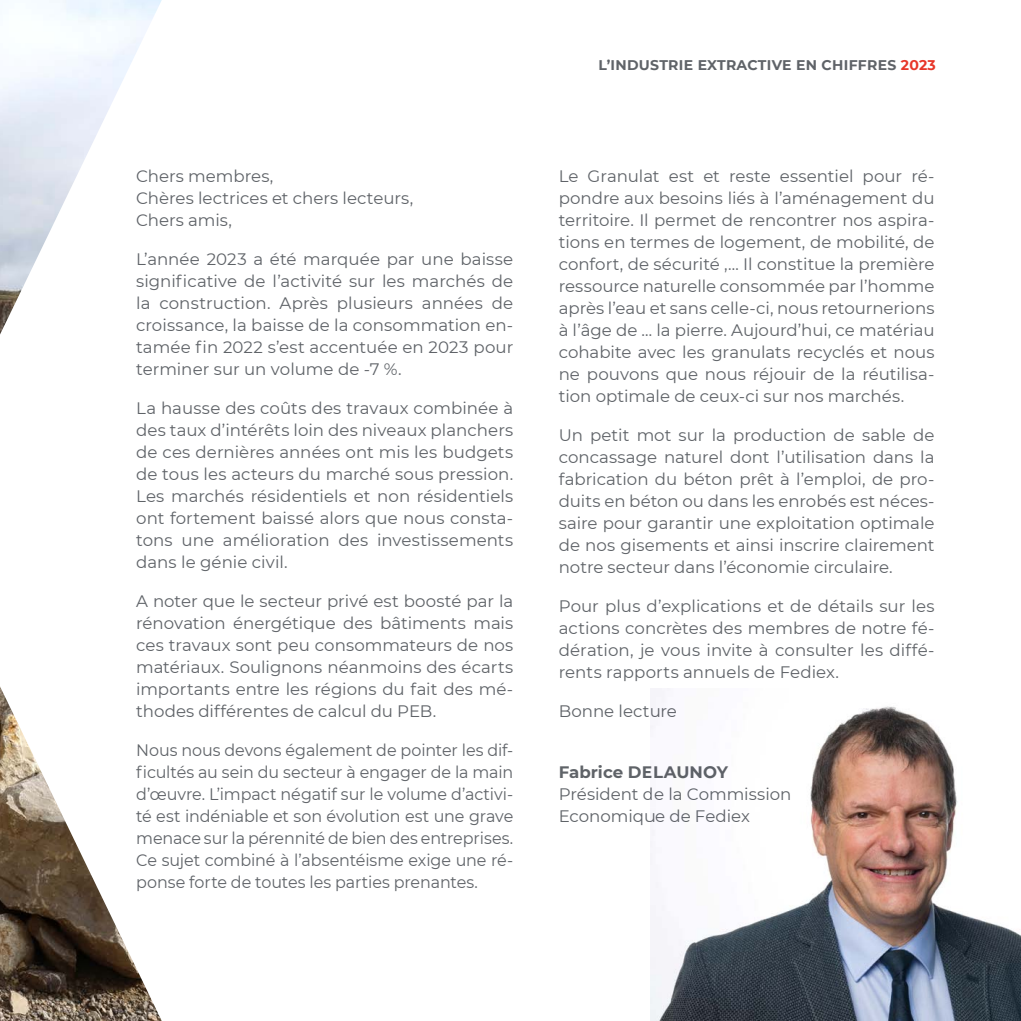
<style>
.page{position:relative;width:1021px;height:1021px;background:#fff}
.page>*{position:absolute;margin:0;border:0;box-sizing:border-box;transform-origin:0 0}
.t1{font:16.6px/22px "Montserrat";color:#5f6368;text-align:justify}
.t2{font:16.6px/22px "Montserrat";color:#5f6368;text-align:justify;scale:.96 1}
.t3{font:700 16.6px "Montserrat";letter-spacing:.005em;color:#5f6368}
.t4{font:700 14px "Montserrat";letter-spacing:.02em;color:#5f6368}
.s1{color:#e73629}
</style>
<div class="page">
<svg style="left:0;top:0;width:162px;height:1020px"></svg>
<img style="left:650px;top:688px;width:370px;height:332px">
<p class="t1" style="left:136px;top:164px;width:279px;text-align:left">Chers membres,<br>Chères lectrices et chers lecteurs,<br>Chers amis,</p>
<p class="t1" style="left:136px;top:247px;width:379px">L’année 2023 a été marquée par une baisse significative de l’activité sur les marchés de la construction. Après plusieurs années de croissance, la baisse de la consommation en&shy;tamée fin 2022 s’est accentuée en 2023 pour terminer sur un volume de -7 %.</p>
<p class="t1" style="left:136px;top:396px;width:379px">La hausse des coûts des travaux combinée à des taux d’intérêts loin des niveaux planchers de ces dernières années ont mis les budgets de tous les acteurs du marché sous pression.<br>Les marchés résidentiels et non résidentiels ont fortement baissé alors que nous consta&shy;tons une amélioration des investissements dans le génie civil.</p>
<p class="t1" style="left:136px;top:589px;width:379px">A noter que le secteur privé est boosté par la rénovation énergétique des bâtiments mais ces travaux sont peu consommateurs de nos matériaux. Soulignons néanmoins des écarts importants entre les régions du fait des mé&shy;thodes différentes de calcul du PEB.</p>
<p class="t2" style="left:136px;top:738px;width:394px">Nous nous devons également de pointer les dif&shy;ficultés au sein du secteur à engager de la main d’œuvre. L’impact négatif sur le volume d’activi&shy;té est indéniable et son évolution est une grave menace sur la pérennité de bien des entreprises.<br>Ce sujet combiné à l’absentéisme exige une ré&shy;ponse forte de toutes les parties prenantes.</p>
<p class="t4" style="left:598px;top:55px;width:339px">L’INDUSTRIE EXTRACTIVE EN CHIFFRES <span class="s1">2023</span></p>
<p class="t1" style="left:558px;top:164px;width:377px">Le Granulat est et reste essentiel pour ré&shy;pondre aux besoins liés à l’aménagement du territoire. Il permet de rencontrer nos aspira&shy;tions en termes de logement, de mobilité, de confort, de sécurité ,… Il constitue la première ressource naturelle consommée par l’homme après l’eau et sans celle-ci, nous retournerions à l’âge de … la pierre. Aujourd’hui, ce matériau cohabite avec les granulats recyclés et nous ne pouvons que nous réjouir de la réutilisa&shy;tion optimale de ceux-ci sur nos marchés.</p>
<p class="t1" style="left:558px;top:423px;width:377px">Un petit mot sur la production de sable de concassage naturel dont l’utilisation dans la fabrication du béton prêt à l’emploi, de pro&shy;duits en béton ou dans les enrobés est néces&shy;saire pour garantir une exploitation optimale de nos gisements et ainsi inscrire clairement notre secteur dans l’économie circulaire.</p>
<p class="t1" style="left:558px;top:594px;width:377px">Pour plus d’explications et de détails sur les actions concrètes des membres de notre fé&shy;dération, je vous invite à consulter les diffé&shy;rents rapports annuels de Fediex.</p>
<p class="t1" style="left:558px;top:699px;width:120px">Bonne lecture</p>
<p class="t3" style="left:558px;top:760px;width:171px">Fabrice DELAUNOY</p>
<p class="t1" style="left:558px;top:782px;width:234px">Président de la Commission<br>Economique de Fediex</p>
</div>
